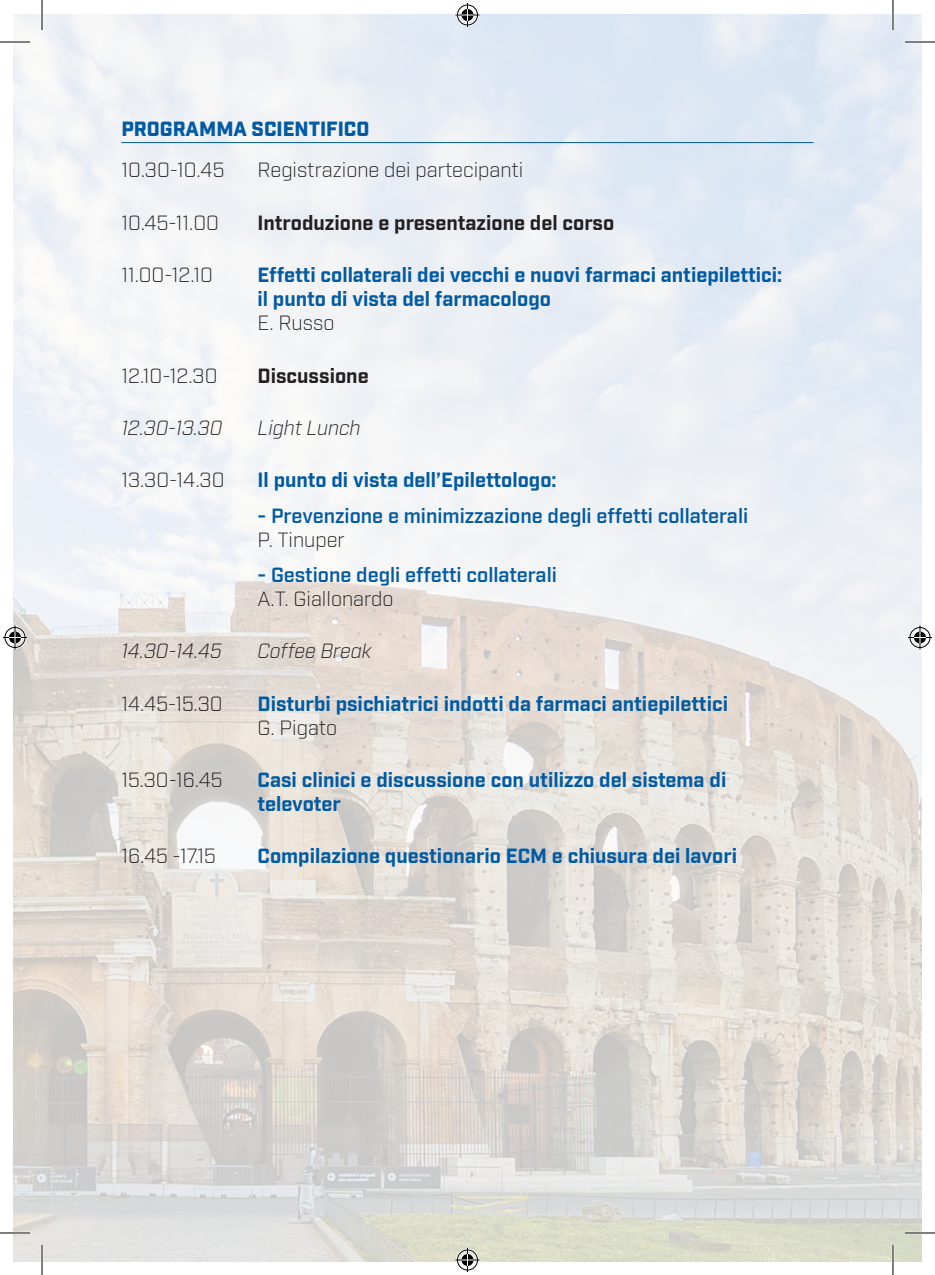
<style>
.page{position:relative;width:935px;height:1275px;background:#fff}
.page>*{position:absolute;margin:0;border:0;box-sizing:border-box;transform-origin:0 0}
.t1{font:700 20px/24px "Industry";color:#015aa2}
.t2{font:300 20px "Industry";color:#231f20}
.t3{font:600 20px "Industry";color:#015aa2}
.t4{font:700 20px "Industry";color:#231f20}
.t5{font:italic 300 20px "Industry";color:#231f20}
.t6{font:900 20px "Industry";color:#015aa2}
</style>
<div class="page">
<img style="left:14px;top:14px;width:907px;height:1247px">
<hr style="left:121px;top:142px;width:692px;height:1px;background:#015aa2">
<hr style="left:0;top:41px;width:30px;height:2px;background:#fff">
<hr style="left:904px;top:41px;width:30px;height:2px;background:#fff">
<hr style="left:0;top:1231px;width:30px;height:3px;background:#fff">
<hr style="left:904px;top:1231px;width:30px;height:3px;background:#fff">
<hr style="left:41px;top:0;width:2px;height:30px;background:#fff">
<hr style="left:41px;top:1245px;width:2px;height:30px;background:#fff">
<hr style="left:891px;top:0;width:3px;height:30px;background:#fff">
<hr style="left:891px;top:1245px;width:3px;height:30px;background:#fff">
<hr style="left:0;top:42px;width:30px;height:1px;background:#000">
<hr style="left:904px;top:42px;width:30px;height:1px;background:#000">
<hr style="left:0;top:1232px;width:30px;height:1px;background:#000">
<hr style="left:904px;top:1232px;width:30px;height:1px;background:#000">
<hr style="left:42px;top:0;width:1px;height:30px;background:#000">
<hr style="left:42px;top:1245px;width:1px;height:30px;background:#000">
<hr style="left:892px;top:0;width:1px;height:30px;background:#000">
<hr style="left:892px;top:1245px;width:1px;height:30px;background:#000">
<svg style="left:455px;top:3px;width:24px;height:24px"></svg>
<svg style="left:455px;top:1248px;width:24px;height:24px"></svg>
<svg style="left:3px;top:625px;width:24px;height:24px"></svg>
<svg style="left:907px;top:625px;width:24px;height:24px"></svg>
<p class="t6" style="left:121px;top:117px;width:249px">PROGRAMMA SCIENTIFICO</p>
<p class="t2" style="left:121px;top:158px;width:104px">10.30-10.45</p>
<p class="t2" style="left:257px;top:158px;width:267px">Registrazione dei partecipanti</p>
<p class="t2" style="left:121px;top:211px;width:99px">10.45-11.00</p>
<p class="t4" style="left:257px;top:210px;width:358px">Introduzione e presentazione del corso</p>
<p class="t2" style="left:121px;top:263px;width:93px">11.00-12.10</p>
<p class="t1" style="left:257px;top:264px;width:526px">Effetti collaterali dei vecchi e nuovi farmaci antiepilettici: il punto di vista del farmacologo</p>
<p class="t2" style="left:257px;top:311px;width:78px">E. Russo</p>
<p class="t2" style="left:121px;top:363px;width:98px">12.10-12.30</p>
<p class="t4" style="left:257px;top:363px;width:113px">Discussione</p>
<p class="t5" style="left:121px;top:416px;width:102px">12.30-13.30</p>
<p class="t5" style="left:257px;top:416px;width:104px">Light Lunch</p>
<p class="t2" style="left:121px;top:468px;width:105px">13.30-14.30</p>
<p class="t1" style="left:257px;top:469px;width:300px">Il punto di vista dell’Epilettologo:</p>
<p class="t3" style="left:257px;top:503px;width:492px">- Prevenzione e minimizzazione degli effetti collaterali</p>
<p class="t2" style="left:257px;top:527px;width:89px">P. Tinuper</p>
<p class="t3" style="left:257px;top:563px;width:301px">- Gestione degli effetti collaterali</p>
<p class="t2" style="left:257px;top:587px;width:137px">A.T. Giallonardo</p>
<p class="t5" style="left:121px;top:639px;width:102px">14.30-14.45</p>
<p class="t5" style="left:257px;top:639px;width:116px">Coffee Break</p>
<p class="t2" style="left:121px;top:691px;width:103px">14.45-15.30</p>
<p class="t1" style="left:257px;top:692px;width:472px">Disturbi psichiatrici indotti da farmaci antiepilettici</p>
<p class="t2" style="left:257px;top:715px;width:81px">G. Pigato</p>
<p class="t2" style="left:121px;top:768px;width:103px">15.30-16.45</p>
<p class="t1" style="left:257px;top:769px;width:470px">Casi clinici e discussione con utilizzo del sistema di televoter</p>
<p class="t2" style="left:121px;top:844px;width:96px">16.45 -17.15</p>
<p class="t1" style="left:257px;top:845px;width:481px">Compilazione questionario ECM e chiusura dei lavori</p>
</div>
